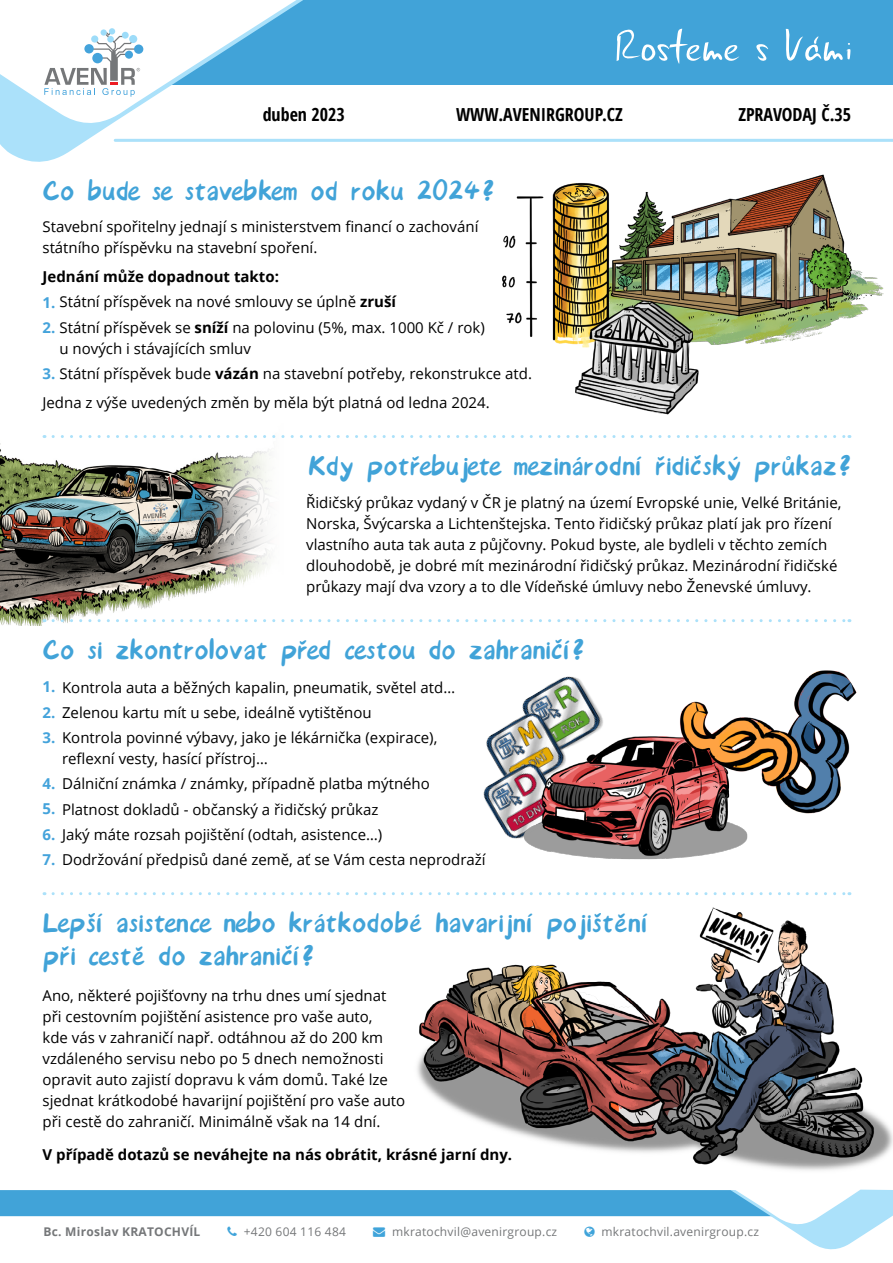
<style>
.page{position:relative;width:893px;height:1263px;background:#fff}
.page>*{position:absolute;margin:0;border:0;box-sizing:border-box;transform-origin:0 0}
.t1{font:36px/33px "Avenir Font";color:#41a3d8}
.t2{font:700 condensed 18px "Open Sans";color:#000}
.t3{font:15px/21px "Open Sans";color:#000}
.t4{font:700 15px "Open Sans";color:#000}
.t5{font:12px "Open Sans";letter-spacing:.02em;color:#757779}
.t6{font:700 12px "Open Sans";letter-spacing:.02em;color:#757779}
.s1{font-weight:700;color:#44a3db}
.s2{font-weight:700}
.s3{color:#40a4da}
</style>
<div class="page">
<div style="left:22px;top:0;width:871px;height:85px;background:#41a3d8"></div>
<svg style="left:0;top:0;width:328px;height:162px"></svg>
<svg style="left:617px;top:29px;width:123px;height:35px"></svg>
<svg style="left:756px;top:44px;width:13px;height:17px"></svg>
<svg style="left:786px;top:29px;width:64px;height:32px"></svg>
<svg style="left:0;top:0;width:302px;height:129px"></svg>
<hr style="left:115px;top:139px;width:778px;height:3px;background:#abe1fa">
<img style="left:0;top:435px;width:189px;height:190px">
<img style="left:189px;top:451px;width:80px;height:144px">
<img style="left:662px;top:174px;width:222px;height:171px">
<svg style="left:53px;top:435px;width:797px;height:3px"></svg>
<svg style="left:53px;top:619px;width:797px;height:3px"></svg>
<svg style="left:53px;top:892px;width:797px;height:3px"></svg>
<img style="left:502px;top:183px;width:160px;height:161px">
<img style="left:570px;top:295px;width:130px;height:120px">
<img style="left:408px;top:894px;width:485px;height:277px">
<img style="left:524px;top:676px;width:79px;height:51px">
<img style="left:486px;top:702px;width:91px;height:51px">
<img style="left:483px;top:753px;width:32px;height:86px">
<img style="left:515px;top:727px;width:233px;height:133px">
<img style="left:661px;top:670px;width:196px;height:156px">
<svg style="left:0;top:1189px;width:893px;height:61px"></svg>
<p class="t2" style="left:263px;top:101px;width:84px">duben 2023</p>
<p class="t2" style="left:456px;top:101px;width:168px">WWW.AVENIRGROUP.CZ</p>
<p class="t2" style="left:738px;top:101px;width:114px">ZPRAVODAJ Č.35</p>
<h1 class="t1" style="left:43px;top:176px;width:454px">Co bude se stavebkem od roku 2024?</h1>
<p class="t3" style="left:43px;top:215px;width:437px">Stavební spořitelny jednají s ministerstvem financí o zachování státního příspěvku na stavební spoření.</p>
<p class="t4" style="left:43px;top:266px;width:238px">Jednání může dopadnout takto:</p>
<p class="t3" style="left:43px;top:291px;width:355px"><span class="s1">1.</span> Státní příspěvek na nové smlouvy se úplně <span class="s2">zruší</span></p>
<p class="t3" style="left:60px;top:316px;width:427px;text-indent:-17px"><span class="s1">2.</span> Státní příspěvek se <span class="s2">sníží</span> na polovinu (5%, max. 1000 Kč / rok) u nových i stávajících smluv</p>
<p class="t3" style="left:43px;top:358px;width:491px;line-height:29.5px"><span class="s1">3.</span> Státní příspěvek bude <span class="s2">vázán</span> na stavební potřeby, rekonstrukce atd.<br>Jedna z výše uvedených změn by měla být platná od ledna 2024.</p>
<h1 class="t1" style="left:308px;top:451px;width:545px">Kdy potřebujete mezinárodní řidičský průkaz?</h1>
<p class="t3" style="left:306px;top:492px;width:537px">Řidičský průkaz vydaný v ČR je platný na území Evropské unie, Velké Británie, Norska, Švýcarska a Lichtenštejska. Tento řidičský průkaz platí jak pro řízení vlastního auta tak auta z půjčovny. Pokud byste, ale bydleli v těchto zemích dlouhodobě, je dobré mít mezinárodní řidičský průkaz. Mezinárodní řidičské průkazy mají dva vzory a to dle Vídeňské úmluvy nebo Ženevské úmluvy.</p>
<h1 class="t1" style="left:43px;top:634px;width:544px">Co si zkontrolovat před cestou do zahraničí?</h1>
<p class="t3" style="left:43px;top:676px;width:414px"><span class="s1">1.</span> Kontrola auta a běžných kapalin, pneumatik, světel atd…</p>
<p class="t3" style="left:43px;top:702px;width:331px"><span class="s1">2.</span> Zelenou kartu mít u sebe, ideálně vytištěnou</p>
<p class="t3" style="left:62px;top:727px;width:377px;text-indent:-20px"><span class="s1">3.</span> Kontrola povinné výbavy, jako je lékárnička (expirace), reflexní vesty, hasící přístroj…</p>
<p class="t3" style="left:43px;top:773px;width:389px"><span class="s1">4.</span> Dálniční známka / známky, případně platba mýtného</p>
<p class="t3" style="left:43px;top:798px;width:337px"><span class="s1">5.</span> Platnost dokladů - občanský a řidičský průkaz</p>
<p class="t3" style="left:43px;top:824px;width:341px"><span class="s1">6.</span> Jaký máte rozsah pojištění (odtah, asistence…)</p>
<p class="t3" style="left:43px;top:849px;width:445px"><span class="s1">7.</span> Dodržování předpisů dané země, ať se Vám cesta neprodraží</p>
<h1 class="t1" style="left:43px;top:908px;width:607px">Lepší asistence nebo krátkodobé havarijní pojištění při cestě do zahraničí?</h1>
<p class="t3" style="left:43px;top:984px;width:364px">Ano, některé pojišťovny na trhu dnes umí sjednat při cestovním pojištění asistence pro vaše auto,<br>kde vás v zahraničí např. odtáhnou až do 200 km vzdáleného servisu nebo po 5 dnech nemožnosti opravit auto zajistí dopravu k vám domů. Také lze sjednat krátkodobé havarijní pojištění pro vaše auto při cestě do zahraničí. Minimálně však na 14 dní.</p>
<p class="t4" style="left:43px;top:1144px;width:471px">V případě dotazů se neváhejte na nás obrátit, krásné jarní dny.</p>
<p class="t6" style="left:44px;top:1223px;width:158px">Bc. Miroslav KRATOCHVÍL</p>
<p class="t5" style="left:244px;top:1223px;width:104px">+420 604 116 484</p>
<p class="t5" style="left:373px;top:1223px;width:186px"><span class="s3">→</span> mkratochvil@avenirgroup.cz</p>
<p class="t5" style="left:602px;top:1223px;width:159px">mkratochvil.avenirgroup.cz</p>
</div>
